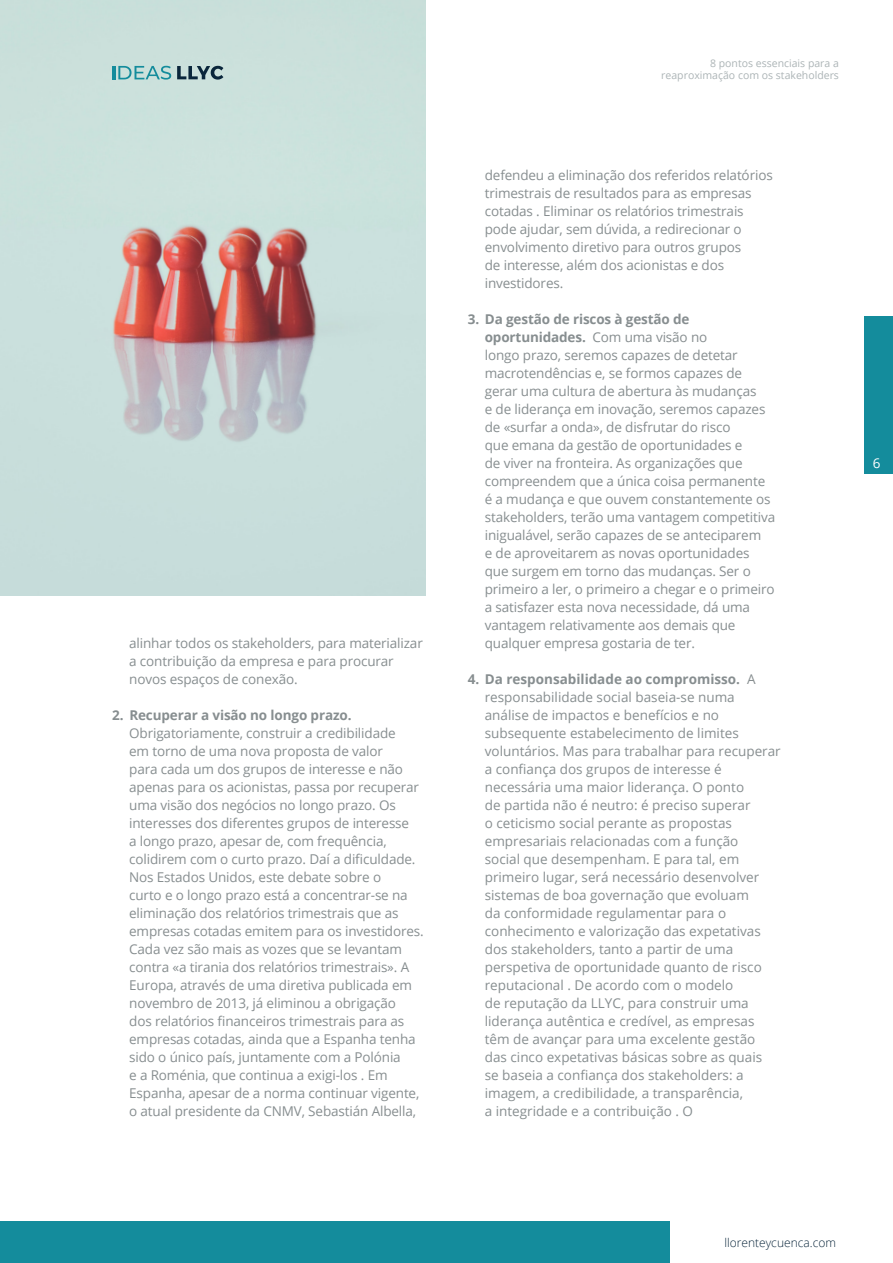
<style>
.page{position:relative;width:893px;height:1263px;background:#fff}
.page>*{position:absolute;margin:0;border:0;box-sizing:border-box;transform-origin:0 0}
.t1{font:13.5px/18px "Open Sans";letter-spacing:-.01em;color:#878e90}
.t2{font:13.5px "Open Sans";color:#fff}
.t3{font:300 12px "Open Sans";color:#0a263b}
.t4{font:10.5px/12px "Open Sans";color:#acb4b6;text-align:right}
.s1{font-weight:700}
</style>
<div class="page">
<div style="left:864px;top:316px;width:29px;height:158px;background:#148c9c"></div>
<div style="left:0;top:1221px;width:669px;height:42px;background:#148c9c"></div>
<img style="left:0;top:0;width:425px;height:595px">
<svg style="left:112px;top:66px;width:59px;height:14px"></svg>
<svg style="left:177px;top:66px;width:46px;height:14px"></svg>
<p class="t1" style="left:129px;top:634px;width:295px">alinhar todos os stakeholders, para materializar a contribuição da empresa e para procurar novos espaços de conexão.</p>
<p class="t1" style="left:129px;top:706px;width:296px;text-indent:-17px"><span class="s1">2. Recuperar a visão no longo prazo.<br></span>Obrigatoriamente, construir a credibilidade<br>em torno de uma nova proposta de valor<br>para cada um dos grupos de interesse e não apenas para os acionistas, passa por recuperar uma visão dos negócios no longo prazo. Os interesses dos diferentes grupos de interesse<br>a longo prazo, apesar de, com frequência, colidirem com o curto prazo. Daí a dificuldade.<br>Nos Estados Unidos, este debate sobre o<br>curto e o longo prazo está a concentrar-se na eliminação dos relatórios trimestrais que as empresas cotadas emitem para os investidores.<br>Cada vez são mais as vozes que se levantam contra «a tirania dos relatórios trimestrais». A Europa, através de uma diretiva publicada em novembro de 2013, já eliminou a obrigação<br>dos relatórios financeiros trimestrais para as empresas cotadas, ainda que a Espanha tenha sido o único país, juntamente com a Polónia<br>e a Roménia, que continua a exigi-los . Em Espanha, apesar de a norma continuar vigente, o atual presidente da CNMV, Sebastián Albella,</p>
<p class="t4" style="left:661px;top:57px;width:179px">8 pontos essenciais para a reaproximação com os stakeholders</p>
<p class="t1" style="left:485px;top:166px;width:289px">defendeu a eliminação dos referidos relatórios trimestrais de resultados para as empresas cotadas . Eliminar os relatórios trimestrais pode ajudar, sem dúvida, a redirecionar o envolvimento diretivo para outros grupos<br>de interesse, além dos acionistas e dos investidores.</p>
<p class="t1" style="left:485px;top:310px;width:292px;text-indent:-17px"><span class="s1">3. Da gestão de riscos à gestão de oportunidades.</span> Com uma visão no<br>longo prazo, seremos capazes de detetar macrotendências e, se formos capazes de gerar uma cultura de abertura às mudanças<br>e de liderança em inovação, seremos capazes de «surfar a onda», de disfrutar do risco<br>que emana da gestão de oportunidades e<br>de viver na fronteira. As organizações que compreendem que a única coisa permanente é a mudança e que ouvem constantemente os stakeholders, terão uma vantagem competitiva inigualável, serão capazes de se anteciparem<br>e de aproveitarem as novas oportunidades que surgem em torno das mudanças. Ser o primeiro a ler, o primeiro a chegar e o primeiro a satisfazer esta nova necessidade, dá uma vantagem relativamente aos demais que qualquer empresa gostaria de ter.</p>
<p class="t1" style="left:485px;top:670px;width:298px;text-indent:-17px"><span class="s1">4. Da responsabilidade ao compromisso.</span> A responsabilidade social baseia-se numa análise de impactos e benefícios e no subsequente estabelecimento de limites voluntários. Mas para trabalhar para recuperar a confiança dos grupos de interesse é necessária uma maior liderança. O ponto<br>de partida não é neutro: é preciso superar<br>o ceticismo social perante as propostas empresariais relacionadas com a função<br>social que desempenham. E para tal, em primeiro lugar, será necessário desenvolver sistemas de boa governação que evoluam<br>da conformidade regulamentar para o conhecimento e valorização das expetativas dos stakeholders, tanto a partir de uma perspetiva de oportunidade quanto de risco reputacional . De acordo com o modelo<br>de reputação da LLYC, para construir uma liderança autêntica e credível, as empresas têm de avançar para uma excelente gestão das cinco expetativas básicas sobre as quais<br>se baseia a confiança dos stakeholders: a imagem, a credibilidade, a transparência,<br>a integridade e a contribuição . O</p>
<p class="t2" style="left:873px;top:454px;width:9px">6</p>
<p class="t3" style="left:724px;top:1234px;width:113px">llorenteycuenca.com</p>
</div>
